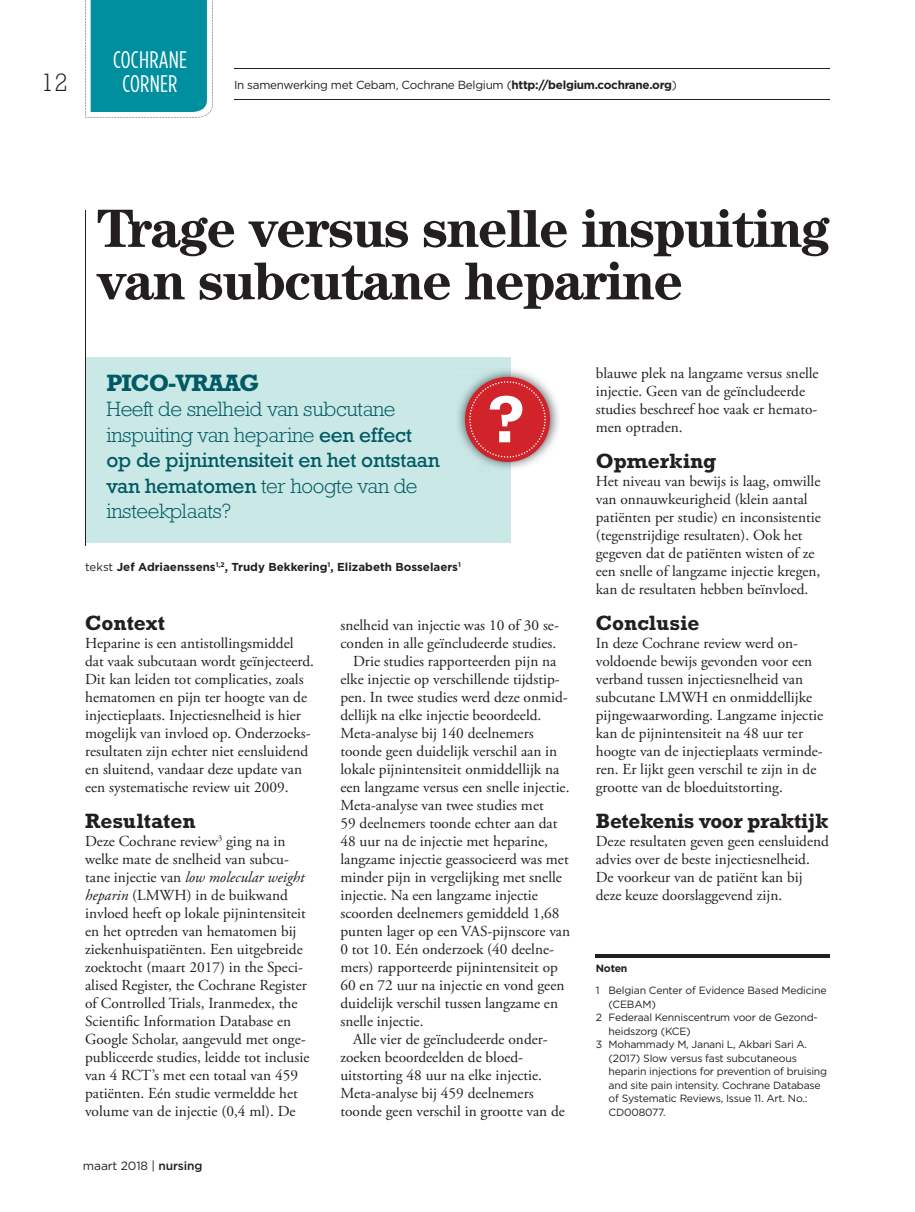
<style>
.page{position:relative;width:915px;height:1212px;background:#fff}
.page>*{position:absolute;margin:0;border:0;box-sizing:border-box;transform-origin:0 0}
.t1{font:700 67.5px "Rockwell Std";color:#fff}
.t2{font:700 54px/52.5px "Century Std";letter-spacing:-.03em;color:#231f20}
.t3{font:300 25.5px "Rockwell Std";color:#231f20}
.t4{font:24px/24px "Gotham Condensed";letter-spacing:.01em;color:#fff;text-align:center}
.t5{font:700 24px "Rockwell Std";letter-spacing:-.04em;color:#005963}
.t6{font:300 21px/25.5px "Rockwell Std";letter-spacing:-.015em;color:#005963}
.t7{font:700 21px "Rockwell Std";color:#231f20}
.t8{font:15.3px/18px "Adobe Garamond Pro";color:#231f20}
.t9{font:12px "Gotham";letter-spacing:-.01em;color:#231f20}
.t10{font:11.7px "Gotham";letter-spacing:-.025em;color:#231f20}
.t11{font:700 11.55px "Gotham";color:#231f20}
.t12{font:10.5px "Gotham";letter-spacing:-.02em;color:#231f20}
.t13{font:700 10.5px "Gotham";letter-spacing:-.02em;color:#231f20}
.s1{font-weight:700}
.s2{font-weight:400}
.s3{font-style:italic}
.s4{font-weight:500}
</style>
<div class="page">
<hr style="left:235px;top:99px;width:594px;height:1px;background:#231f20">
<hr style="left:235px;top:68px;width:594px;height:1px;background:#231f20">
<svg style="left:85px;top:0;width:128px;height:118px;background:#229ca9"></svg>
<div style="left:85px;top:358px;width:425px;height:185px;background:#c9e8e6"></div>
<hr style="left:85px;top:210px;width:1px;height:335px;background:#231f20">
<hr style="left:595px;top:954px;width:234px;height:3px;background:#231f20">
<img style="left:458px;top:367px;width:101px;height:104px">
<div style="left:465px;top:377px;width:85px;height:85px;background:#d1232a;border-radius:50%"></div>
<svg style="left:469px;top:381px;width:76px;height:77px"></svg>
<p class="t3" style="left:41px;top:74px;width:29px">12</p>
<p class="t4" style="left:113px;top:49px;width:75px">COCHRANE<br>CORNER</p>
<p class="t10" style="left:234px;top:80px;width:444px">In samenwerking met Cebam, Cochrane Belgium (<span class="s1">http://belgium.cochrane.org</span>)</p>
<p class="t2" style="left:97px;top:207px;width:734px">Trage versus snelle inspuiting van subcutane heparine</p>
<p class="t5" style="left:106px;top:374px;width:154px">PICO-VRAAG</p>
<p class="t6" style="left:106px;top:399px;width:334px">Heeft de snelheid van subcutane inspuiting van heparine <span class="s2">een effect op de pijnintensiteit en het ontstaan van hematomen</span> ter hoogte van de insteekplaats?</p>
<p class="t11" style="left:85px;top:563px;width:377px"><span class="s2">tekst</span> Jef Adriaenssens<sup>1,2</sup>, Trudy Bekkering<sup>1</sup>, Elizabeth Bosselaers<sup>1</sup></p>
<p class="t1" style="left:488px;top:396px;width:40px">?</p>
<p class="t7" style="left:85px;top:616px;width:81px">Context</p>
<p class="t8" style="left:85px;top:636px;width:230px">Heparine is een antistollingsmiddel dat vaak subcutaan wordt geïnjecteerd.<br>Dit kan leiden tot complicaties, zoals hematomen en pijn ter hoogte van de injectieplaats. Injectiesnelheid is hier mogelijk van invloed op. Onderzoeks&shy;resultaten zijn echter niet eensluidend en sluitend, vandaar deze update van een systematische review uit 2009.</p>
<p class="t7" style="left:85px;top:814px;width:112px">Resultaten</p>
<p class="t8" style="left:85px;top:834px;width:226px">Deze Cochrane review<sup>3</sup> ging na in welke mate de snelheid van subcu&shy;tane injectie van <span class="s3">low molecular weight heparin</span> (LMWH) in de buikwand invloed heeft op lokale pijnintensiteit en het optreden van hematomen bij ziekenhuispatiënten. Een uitgebreide zoektocht (maart 2017) in the Speci&shy;alised Register, the Cochrane Register of Controlled Trials, Iranmedex, the Scientific Information Database en Google Scholar, aangevuld met onge&shy;publiceerde studies, leidde tot inclusie van 4 RCT’s met een totaal van 459 patiënten. Eén studie vermeldde het volume van de injectie (0,4 ml). De</p>
<p class="t9" style="left:83px;top:1161px;width:121px">maart 2018 | <span class="s4">nursing</span></p>
<p class="t8" style="left:340px;top:618px;width:220px">snelheid van injectie was 10 of 30 se-</p>
<p class="t8" style="left:340px;top:636px;width:217px">conden in alle geïncludeerde studies.</p>
<p class="t8" style="left:353px;top:654px;width:205px">Drie studies rapporteerden pijn na</p>
<p class="t8" style="left:340px;top:672px;width:221px">elke injectie op verschillende tijdstip-</p>
<p class="t8" style="left:340px;top:690px;width:229px">pen. In twee studies werd deze onmid-</p>
<p class="t8" style="left:340px;top:708px;width:202px">dellijk na elke injectie beoordeeld.</p>
<p class="t8" style="left:340px;top:726px;width:195px">Meta-analyse bij 140 deelnemers</p>
<p class="t8" style="left:340px;top:744px;width:218px">toonde geen duidelijk verschil aan in</p>
<p class="t8" style="left:340px;top:762px;width:220px">lokale pijnintensiteit onmiddellijk na</p>
<p class="t8" style="left:340px;top:780px;width:230px">een langzame versus een snelle injectie.</p>
<p class="t8" style="left:340px;top:798px;width:205px">Meta-analyse van twee studies met</p>
<p class="t8" style="left:340px;top:816px;width:218px">59 deelnemers toonde echter aan dat</p>
<p class="t8" style="left:340px;top:834px;width:209px">48 uur na de injectie met heparine,</p>
<p class="t8" style="left:340px;top:852px;width:230px">langzame injectie geassocieerd was met</p>
<p class="t8" style="left:340px;top:870px;width:223px">minder pijn in vergelijking met snelle</p>
<p class="t8" style="left:340px;top:888px;width:199px">injectie. Na een langzame injectie</p>
<p class="t8" style="left:340px;top:906px;width:220px">scoorden deelnemers gemiddeld 1,68</p>
<p class="t8" style="left:340px;top:924px;width:231px">punten lager op een VAS-pijnscore van</p>
<p class="t8" style="left:340px;top:942px;width:215px">0 tot 10. Eén onderzoek (40 deelne-</p>
<p class="t8" style="left:340px;top:960px;width:219px">mers) rapporteerde pijnintensiteit op</p>
<p class="t8" style="left:340px;top:978px;width:225px">60 en 72 uur na injectie en vond geen</p>
<p class="t8" style="left:340px;top:996px;width:219px">duidelijk verschil tussen langzame en</p>
<p class="t8" style="left:340px;top:1014px;width:85px">snelle injectie.</p>
<p class="t8" style="left:353px;top:1032px;width:196px">Alle vier de geïncludeerde onder-</p>
<p class="t8" style="left:340px;top:1050px;width:184px">zoeken beoordeelden de bloed-</p>
<p class="t8" style="left:340px;top:1068px;width:203px">uitstorting 48 uur na elke injectie.</p>
<p class="t8" style="left:340px;top:1086px;width:195px">Meta-analyse bij 459 deelnemers</p>
<p class="t8" style="left:340px;top:1104px;width:226px">toonde geen verschil in grootte van de</p>
<p class="t8" style="left:595px;top:366px;width:224px">blauwe plek na langzame versus snelle injectie. Geen van de geïncludeerde studies beschreef hoe vaak er hemato&shy;men optraden.</p>
<p class="t7" style="left:595px;top:454px;width:122px">Opmerking</p>
<p class="t8" style="left:595px;top:474px;width:226px">Het niveau van bewijs is laag, omwille van onnauwkeurigheid (klein aantal patiënten per studie) en inconsistentie (tegenstrijdige resultaten). Ook het gegeven dat de patiënten wisten of ze een snelle of langzame injectie kregen, kan de resultaten hebben beïnvloed.</p>
<p class="t7" style="left:595px;top:616px;width:105px">Conclusie</p>
<p class="t8" style="left:595px;top:636px;width:229px">In deze Cochrane review werd on&shy;voldoende bewijs gevonden voor een verband tussen injectiesnelheid van subcutane LMWH en onmiddellijke pijngewaarwording. Langzame injectie kan de pijnintensiteit na 48 uur ter hoogte van de injectieplaats verminde&shy;ren. Er lijkt geen verschil te zijn in de grootte van de bloeduitstorting.</p>
<p class="t7" style="left:595px;top:814px;width:234px">Betekenis voor praktijk</p>
<p class="t8" style="left:595px;top:834px;width:234px">Deze resultaten geven geen eensluidend advies over de beste injectiesnelheid.<br>De voorkeur van de patiënt kan bij deze keuze doorslaggevend zijn.</p>
<p class="t13" style="left:595px;top:964px;width:33px">Noten</p>
<p class="t12" style="left:595px;top:987px;width:232px">1 Belgian Center of Evidence Based Medicine</p>
<p class="t12" style="left:608px;top:1000px;width:49px">(CEBAM)</p>
<p class="t12" style="left:595px;top:1014px;width:223px">2 Federaal Kenniscentrum voor de Gezond-</p>
<p class="t12" style="left:608px;top:1027px;width:84px">heidszorg (KCE)</p>
<p class="t12" style="left:595px;top:1041px;width:213px">3 Mohammady M, Janani L, Akbari Sari A.</p>
<p class="t12" style="left:608px;top:1054px;width:190px">(2017) Slow versus fast subcutaneous</p>
<p class="t12" style="left:608px;top:1068px;width:220px">heparin injections for prevention of bruising</p>
<p class="t12" style="left:608px;top:1081px;width:214px">and site pain intensity. Cochrane Database</p>
<p class="t12" style="left:608px;top:1095px;width:200px">of Systematic Reviews, Issue 11. Art. No.:</p>
<p class="t12" style="left:608px;top:1108px;width:59px">CD008077.</p>
</div>
